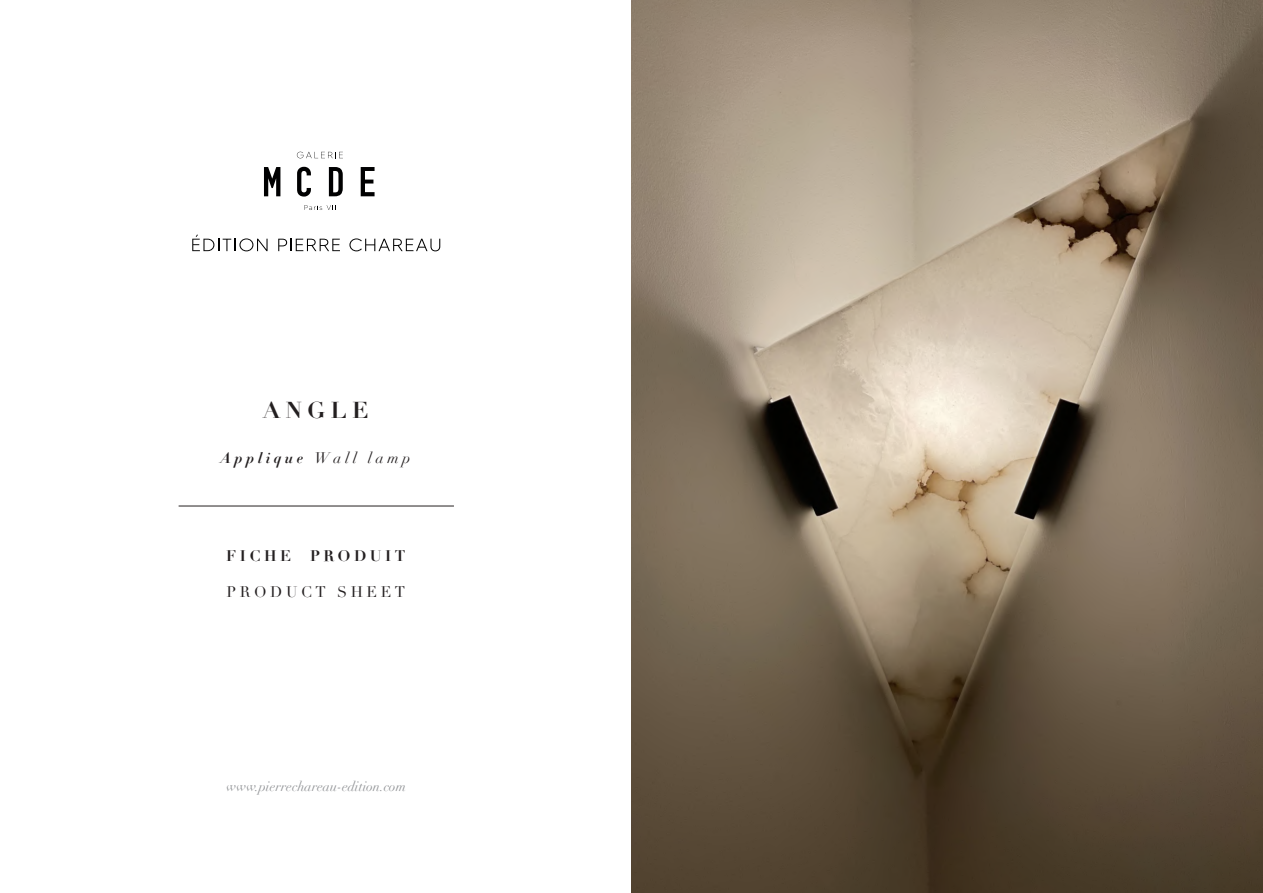
<style>
.page{position:relative;width:1263px;height:893px;background:#fff}
.page>*{position:absolute;margin:0;border:0;box-sizing:border-box;transform-origin:0 0}
.t1{font:700 22.5px "Didot";letter-spacing:.24em;color:#231f20}
.t2{font:15px "Didot HTF B16 Bold Ital";letter-spacing:.24em;color:#231f20}
.t3{font:700 15px "Didot";letter-spacing:.24em;color:#231f20}
.t4{font:15px "Didot";letter-spacing:.24em;color:#231f20}
.t5{font:italic 13.35px "Didot";color:#939598}
.s1{font-family:"Didot";font-style:italic}
</style>
<div class="page">
<svg style="left:192px;top:235px;width:76px;height:16px"></svg>
<svg style="left:278px;top:239px;width:62px;height:12px"></svg>
<svg style="left:349px;top:238px;width:91px;height:13px"></svg>
<svg style="left:297px;top:152px;width:46px;height:6px"></svg>
<svg style="left:361px;top:167px;width:14px;height:29px"></svg>
<svg style="left:297px;top:167px;width:14px;height:30px"></svg>
<svg style="left:264px;top:167px;width:16px;height:29px"></svg>
<svg style="left:329px;top:167px;width:14px;height:29px"></svg>
<svg style="left:304px;top:205px;width:32px;height:5px"></svg>
<img style="left:631px;top:0;width:632px;height:893px">
<hr style="left:179px;top:506px;width:275px;height:1px;background:#231f20">
<p class="t1" style="left:263px;top:396px;width:107px">ANGLE</p>
<p class="t2" style="left:221px;top:448px;width:191px">Applique <span class="s1">Wall lamp</span></p>
<p class="t3" style="left:226px;top:546px;width:66px">FICHE</p>
<p class="t3" style="left:310px;top:546px;width:97px">PRODUIT</p>
<p class="t4" style="left:226px;top:583px;width:180px">PRODUCT SHEET</p>
<p class="t5" style="left:227px;top:778px;width:181px">www.pierrechareau-edition.com</p>
</div>
